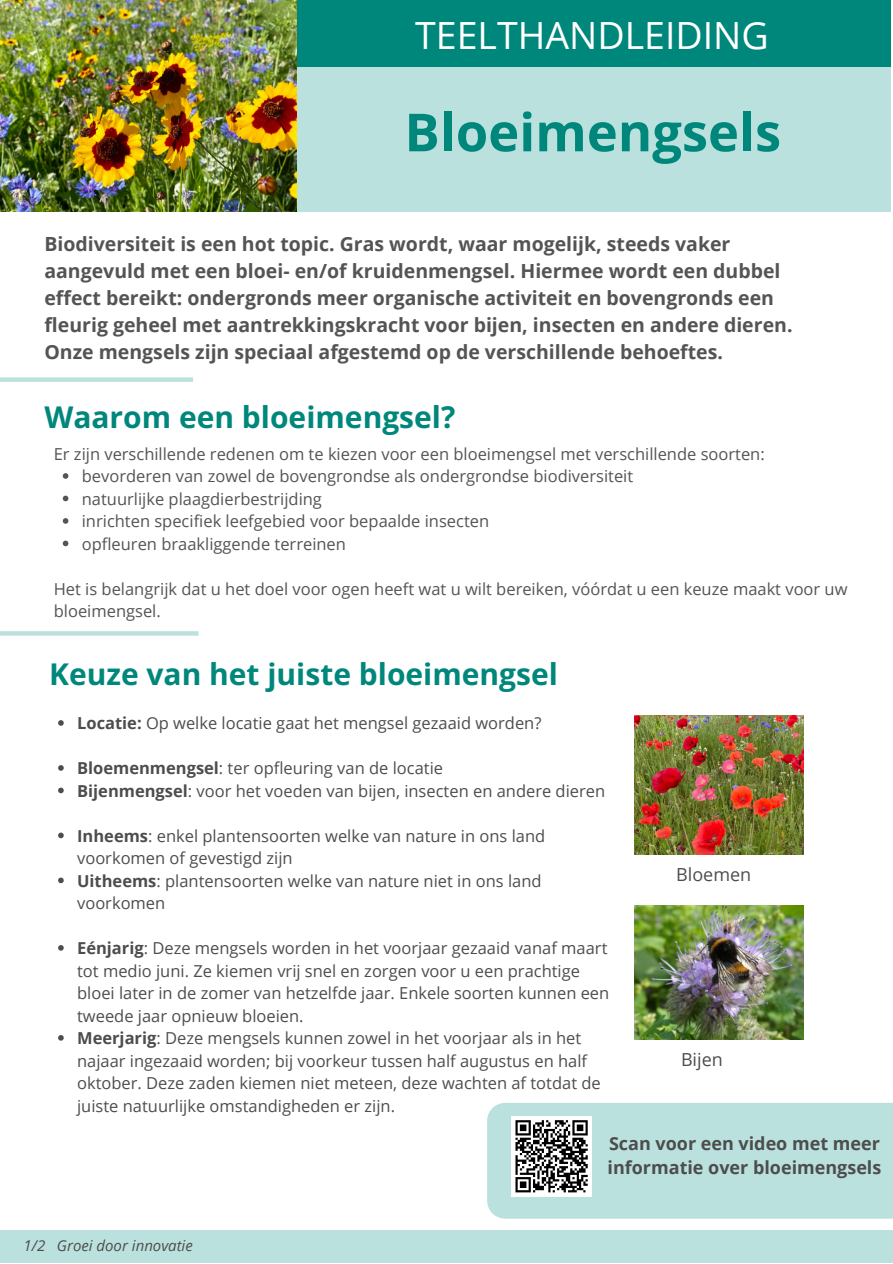
<style>
.page{position:relative;width:893px;height:1264px;background:#fff}
.page>*{position:absolute;margin:0;border:0;box-sizing:border-box;transform-origin:0 0}
.t1{font:700 52.5px "Open Sans";color:#00877c}
.t2{font:37.5px "Open Sans";color:#fff}
.t3{font:700 30px "Open Sans";color:#00877c}
.t4{font:700 19.5px/27px "Open Sans";color:#545454}
.t5{font:700 18px/24.8px "Open Sans";color:#4d4d4d}
.t6{font:18px "Open Sans";color:#4d4d4d}
.t7{font:16.5px/22.5px "Open Sans";color:#4d4d4d}
.t8{font:16.5px/22.5px "Open Sans";color:#545454}
.t9{font:italic 15px "Open Sans";color:#4d4d4d}
.s1{font-weight:700}
</style>
<div class="page">
<div style="left:0;top:0;width:890px;height:211px;background:#bae1de"></div>
<div style="left:0;top:0;width:890px;height:67px;background:#00877c"></div>
<img style="left:0;top:0;width:296px;height:212px">
<div style="left:0;top:377px;width:193px;height:5px;background:#bae1de"></div>
<div style="left:0;top:1229px;width:892px;height:33px;background:#bae1de"></div>
<svg style="left:0;top:631px;width:198px;height:4px"></svg>
<div style="left:487px;top:1103px;width:405px;height:115px;background:#bae1de"></div>
<div style="left:511px;top:1115px;width:81px;height:81px;background:#fff"></div>
<svg style="left:515px;top:1120px;width:73px;height:73px"></svg>
<img style="left:634px;top:905px;width:169px;height:134px">
<img style="left:634px;top:715px;width:169px;height:139px">
<svg style="left:63px;top:473px;width:5px;height:6px"></svg>
<svg style="left:63px;top:495px;width:5px;height:6px"></svg>
<svg style="left:63px;top:518px;width:5px;height:6px"></svg>
<svg style="left:63px;top:540px;width:5px;height:6px"></svg>
<svg style="left:58px;top:720px;width:6px;height:5px"></svg>
<svg style="left:58px;top:765px;width:6px;height:5px"></svg>
<svg style="left:58px;top:787px;width:6px;height:6px"></svg>
<svg style="left:58px;top:832px;width:6px;height:6px"></svg>
<svg style="left:58px;top:877px;width:6px;height:6px"></svg>
<svg style="left:58px;top:945px;width:6px;height:5px"></svg>
<svg style="left:58px;top:1035px;width:6px;height:5px"></svg>
<h2 class="t2" style="left:415px;top:9px;width:355px">TEELTHANDLEIDING</h2>
<h1 class="t1" style="left:404px;top:95px;width:378px">Bloeimengsels</h1>
<p class="t4" style="left:44px;top:230px;width:749px">Biodiversiteit is een hot topic. Gras wordt, waar mogelijk, steeds vaker aangevuld met een bloei- en/of kruidenmengsel. Hiermee wordt een dubbel effect bereikt: ondergronds meer organische activiteit en bovengronds een fleurig geheel met aantrekkingskracht voor bijen, insecten en andere dieren.<br>Onze mengsels zijn speciaal afgestemd op de verschillende behoeftes.</p>
<h3 class="t3" style="left:44px;top:396px;width:412px">Waarom een bloeimengsel?</h3>
<p class="t8" style="left:82px;top:464px;width:553px">bevorderen van zowel de bovengrondse als ondergrondse biodiversiteit natuurlijke plaagdierbestrijding<br>inrichten specifiek leefgebied voor bepaalde insecten<br>opfleuren braakliggende terreinen</p>
<p class="t8" style="left:54px;top:442px;width:712px">Er zijn verschillende redenen om te kiezen voor een bloeimengsel met verschillende soorten:</p>
<p class="t8" style="left:54px;top:577px;width:795px">Het is belangrijk dat u het doel voor ogen heeft wat u wilt bereiken, vóórdat u een keuze maakt voor uw bloeimengsel.</p>
<h3 class="t3" style="left:49px;top:653px;width:510px">Keuze van het juiste bloeimengsel</h3>
<p class="t7" style="left:77px;top:711px;width:466px"><span class="s1">Locatie:</span> Op welke locatie gaat het mengsel gezaaid worden?</p>
<p class="t7" style="left:77px;top:756px;width:529px"><span class="s1">Bloemenmengsel</span>: ter opfleuring van de locatie<br><span class="s1">Bijenmengsel</span>: voor het voeden van bijen, insecten en andere dieren</p>
<p class="t7" style="left:77px;top:824px;width:469px"><span class="s1">Inheems</span>: enkel plantensoorten welke van nature in ons land voorkomen of gevestigd zijn<br><span class="s1">Uitheems</span>: plantensoorten welke van nature niet in ons land voorkomen</p>
<p class="t7" style="left:77px;top:936px;width:533px"><span class="s1">Eénjarig</span>: Deze mengsels worden in het voorjaar gezaaid vanaf maart tot medio juni. Ze kiemen vrij snel en zorgen voor u een prachtige bloei later in de zomer van hetzelfde jaar. Enkele soorten kunnen een tweede jaar opnieuw bloeien.<br><span class="s1">Meerjarig</span>: Deze mengsels kunnen zowel in het voorjaar als in het najaar ingezaaid worden; bij voorkeur tussen half augustus en half oktober. Deze zaden kiemen niet meteen, deze wachten af totdat de juiste natuurlijke omstandigheden er zijn.</p>
<p class="t6" style="left:676px;top:861px;width:76px">Bloemen</p>
<p class="t6" style="left:681px;top:1046px;width:43px">Bijen</p>
<p class="t9" style="left:24px;top:1234px;width:171px">1/2 Groei door innovatie</p>
<p class="t5" style="left:607px;top:1130px;width:275px">Scan voor een video met meer informatie over bloeimengsels</p>
</div>
